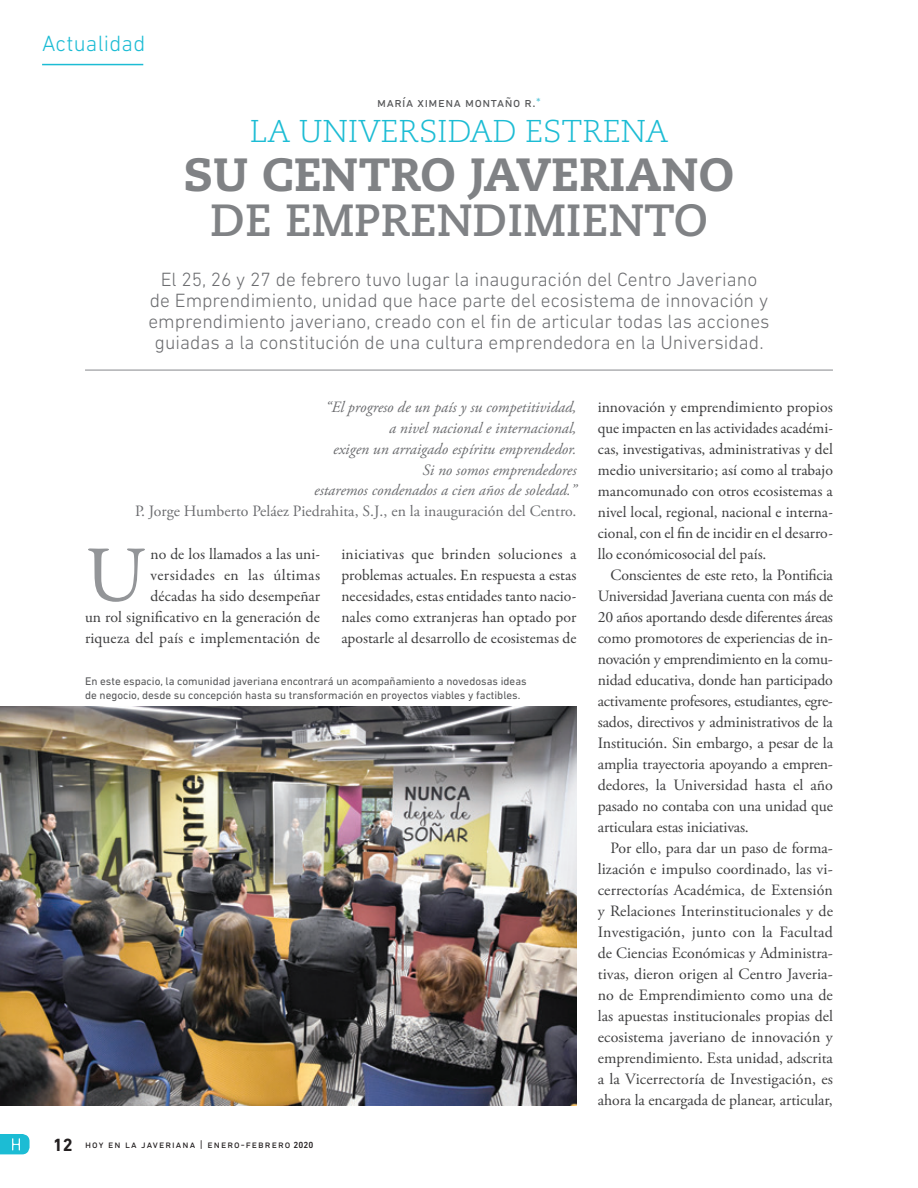
<style>
.page{position:relative;width:918px;height:1188px;background:#fff}
.page>*{position:absolute;margin:0;border:0;box-sizing:border-box;transform-origin:0 0}
.t1{font:80.55px "Garamond Premr Pro";color:#939598}
.t2{font:800 46.5px "Caecilia LT Std";color:#808285}
.t3{font:700 45px "Caecilia LT Std";color:#808285}
.t4{font:300 31.5px "Caecilia LT Std";color:#1cbcd4}
.t5{font:300 22.5px "DIN Next LT Pro";letter-spacing:.01em;color:#1cbcd4}
.t6{font:300 19.5px/21px "DIN Next LT Pro";color:#6c6d70;text-align:center}
.t7{font:700 18px "DIN Next LT Pro";color:#231f20}
.t8{font:15.75px/21px "Adobe Garamond Pro";letter-spacing:-.005em;color:#3e3e3f;text-align:justify}
.t9{font:15.75px/21px "Garamond Premr Pro";color:#3e3e3f;text-align:justify}
.t10{font:italic 15.75px/21px "Adobe Garamond Pro";color:#6c6d70;text-align:right}
.t11{font:15.75px "Adobe Garamond Pro";color:#6c6d70}
.t12{font:13.5px "DIN Next LT Pro";letter-spacing:.04em;color:#57585a}
.t13{font:11.25px/14.2px "DIN Next LT Pro";color:#57585a}
.t14{font:10.5px "DIN Next LT Pro";letter-spacing:.1em;color:#231f20}
.s1{color:#5ec7db}
.s2{font-weight:500;font-size:9px}
</style>
<div class="page">
<hr style="left:42px;top:64px;width:101px;height:1px;background:#1cbcd4">
<svg style="left:0;top:1134px;width:30px;height:20px"></svg>
<hr style="left:85px;top:370px;width:748px;height:1px;background:#939598">
<img style="left:0;top:706px;width:577px;height:399px">
<h3 class="t5" style="left:42px;top:31px;width:105px">Actualidad</h3>
<p class="t12" style="left:377px;top:94px;width:165px">maría ximena montaño r.<span class="s1">*</span></p>
<h3 class="t4" style="left:250px;top:113px;width:420px">LA UNIVERSIDAD ESTRENA</h3>
<h2 class="t2" style="left:184px;top:146px;width:552px">SU CENTRO JAVERIANO</h2>
<h3 class="t3" style="left:210px;top:194px;width:499px">DE EMPRENDIMIENTO</h3>
<p class="t6" style="left:148px;top:268px;width:623px">El 25, 26 y 27 de febrero tuvo lugar la inauguración del Centro Javeriano de Emprendimiento, unidad que hace parte del ecosistema de innovación y emprendimiento javeriano, creado con el fin de articular todas las acciones guiadas a la constitución de una cultura emprendedora en la Universidad.</p>
<p class="t10" style="left:314px;top:396px;width:264px">“El progreso de un país y su competitividad,<br>a nivel nacional e internacional,<br>exigen un arraigado espíritu emprendedor.<br>Si no somos emprendedores<br>estaremos condenados a cien años de soledad.”</p>
<p class="t11" style="left:135px;top:502px;width:443px">P. Jorge Humberto Peláez Piedrahita, S.J., en la inauguración del Centro.</p>
<p class="t9" style="left:85px;top:543px;width:237px;text-align:right">no de los llamados a las uni&shy;versidades en las últimas<br>décadas ha sido desempeñar<br>un rol significativo en la generación de riqueza del país e implementación de</p>
<h1 class="t1" style="left:85px;top:527px;width:63px">U</h1>
<p class="t9" style="left:341px;top:543px;width:237px">iniciativas que brinden soluciones a problemas actuales. En respuesta a estas necesidades, estas entidades tanto nacio&shy;nales como extranjeras han optado por apostarle al desarrollo de ecosistemas de</p>
<p class="t13" style="left:85px;top:673px;width:443px">En este espacio, la comunidad javeriana encontrará un acompañamiento a novedosas ideas de negocio, desde su concepción hasta su transformación en proyectos viables y factibles.</p>
<p class="t7" style="left:53px;top:1134px;width:22px">12</p>
<p class="t14" style="left:85px;top:1139px;width:230px">hoy en la javeriana | enero-febrero <span class="s2">2020</span></p>
<p class="t9" style="left:598px;top:396px;width:237px">innovación y emprendimiento propios que impacten en las actividades académi&shy;cas, investigativas, administrativas y del medio universitario; así como al trabajo mancomunado con otros ecosistemas a nivel local, regional, nacional e interna&shy;cional, con el fin de incidir en el desarro&shy;llo económicosocial del país.</p>
<p class="t8" style="left:598px;top:565px;width:237px;text-indent:13px">Conscientes de este reto, la Pontificia Universidad Javeriana cuenta con más de 20 años aportando desde diferentes áreas como promotores de experiencias de in&shy;novación y emprendimiento en la comu&shy;nidad educativa, donde han participado activamente profesores, estudiantes, egre&shy;sados, directivos y administrativos de la Institución. Sin embargo, a pesar de la amplia trayectoria apoyando a empren&shy;dedores, la Universidad hasta el año pasado no contaba con una unidad que articulara estas iniciativas.</p>
<p class="t8" style="left:598px;top:838px;width:237px;text-indent:13px">Por ello, para dar un paso de forma&shy;lización e impulso coordinado, las vi&shy;cerrectorías Académica, de Extensión y Relaciones Interinstitucionales y de Investigación, junto con la Facultad de Ciencias Económicas y Administra&shy;tivas, dieron origen al Centro Javeria&shy;no de Emprendimiento como una de las apuestas institucionales propias del ecosistema javeriano de innovación y emprendimiento. Esta unidad, adscrita a la Vicerrectoría de Investigación, es ahora la encargada de planear, articular,</p>
</div>
